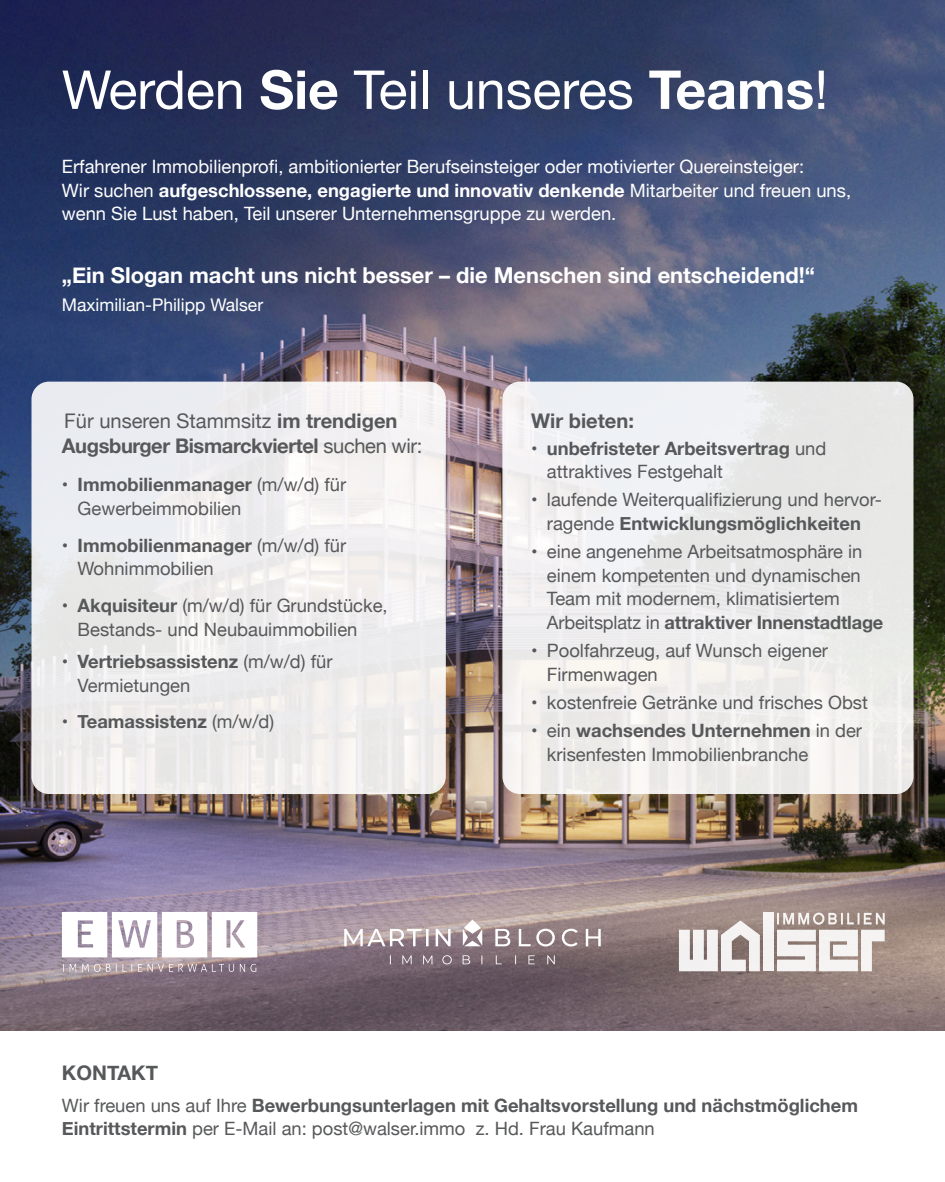
<style>
.page{position:relative;width:945px;height:1182px;background:#fff}
.page>*{position:absolute;margin:0;border:0;box-sizing:border-box;transform-origin:0 0}
.t1{font:53.64px "Helvetica Neue";color:#fff}
.t2{font:700 21.88px "Helvetica Neue";color:#fff}
.t3{font:700 20.12px/24.2px "Helvetica Neue";letter-spacing:-.02em;color:#57585a}
.t4{font:700 20.12px "Helvetica Neue";color:#57585a}
.t5{font:18.38px/23.6px "Helvetica Neue";color:#57585a}
.t6{font:18.38px/23.6px "Helvetica Neue";color:#fff}
.t7{font:700 18.38px/23.6px "Helvetica Neue";color:#57585a}
.t8{font:17.5px "Helvetica Neue";color:#fff}
.s1{font-weight:700}
.s2{font-weight:400}
</style>
<div class="page">
<img style="left:0;top:0;width:945px;height:1030px">
<div style="left:502px;top:381px;width:411px;height:413px;background:#ededed;border-radius:18px"></div>
<div style="left:32px;top:381px;width:414px;height:413px;background:#ededef;border-radius:17px"></div>
<svg style="left:344px;top:919px;width:257px;height:27px;background:#b3a3a6"></svg>
<svg style="left:390px;top:955px;width:165px;height:9px"></svg>
<svg style="left:63px;top:963px;width:193px;height:8px;background:#ab9ba3"></svg>
<svg style="left:62px;top:911px;width:195px;height:46px"></svg>
<svg style="left:777px;top:912px;width:108px;height:59px"></svg>
<div style="left:763px;top:912px;width:11px;height:59px;background:#f4f2f2"></div>
<svg style="left:679px;top:920px;width:81px;height:51px"></svg>
<h1 class="t1" style="left:62px;top:51px;width:768px">Werden <span class="s1">Sie</span> Teil unseres <span class="s1">Teams</span>!</h1>
<p class="t6" style="left:62px;top:156px;width:791px">Erfahrener Immobilienprofi, ambitionierter Berufseinsteiger oder motivierter Quereinsteiger:<br>Wir suchen <span class="s1">aufgeschlossene, engagierte und innovativ denkende</span> Mitarbeiter und freuen uns, wenn Sie Lust haben, Teil unserer Unternehmensgruppe zu werden.</p>
<p class="t2" style="left:62px;top:258px;width:755px">„Ein Slogan macht uns nicht besser – die Menschen sind entscheidend!“</p>
<p class="t8" style="left:62px;top:292px;width:203px">Maximilian-Philipp Walser</p>
<p class="t3" style="left:62px;top:409px;width:362px"><span class="s2">Für unseren Stammsitz</span> im trendigen<br>Augsburger Bismarckviertel <span class="s2">suchen wir:</span></p>
<p class="t5" style="left:78px;top:473px;width:270px;text-indent:-16px"><span class="s1">• Immobilienmanager</span> (m/w/d) für<br>Gewerbeimmobilien</p>
<p class="t5" style="left:78px;top:534px;width:270px;text-indent:-16px"><span class="s1">• Immobilienmanager</span> (m/w/d) für<br>Wohnimmobilien</p>
<p class="t5" style="left:78px;top:594px;width:311px;text-indent:-16px"><span class="s1">• Akquisiteur</span> (m/w/d) für Grundstücke,<br>Bestands- und Neubauimmobilien</p>
<p class="t5" style="left:78px;top:650px;width:256px;text-indent:-16px"><span class="s1">• Vertriebsassistenz</span> (m/w/d) für<br>Vermietungen</p>
<p class="t7" style="left:62px;top:710px;width:214px">• Teamassistenz <span class="s2">(m/w/d)</span></p>
<p class="t4" style="left:531px;top:405px;width:104px">Wir bieten:</p>
<p class="t7" style="left:547px;top:437px;width:281px;text-indent:-16px">• unbefristeter Arbeitsvertrag <span class="s2">und attraktives Festgehalt</span></p>
<p class="t5" style="left:531px;top:489px;width:352px;text-align:center">• laufende Weiterqualifizierung und hervor&shy;ragende <span class="s1">Entwicklungsmöglichkeiten</span></p>
<p class="t5" style="left:547px;top:540px;width:338px;text-indent:-16px">• eine angenehme Arbeitsatmosphäre in einem kompetenten und dynamischen Team mit modernem, klimatisiertem Arbeitsplatz in <span class="s1">attraktiver Innenstadtlage</span></p>
<p class="t5" style="left:547px;top:639px;width:283px;text-indent:-16px">• Poolfahrzeug, auf Wunsch eigener<br>Firmenwagen</p>
<p class="t5" style="left:531px;top:691px;width:338px">• kostenfreie Getränke und frisches Obst</p>
<p class="t5" style="left:547px;top:718px;width:317px;line-height:24.5px;text-indent:-16px">• ein <span class="s1">wachsendes Unternehmen</span> in der krisenfesten Immobilienbranche</p>
<p class="t4" style="left:62px;top:1057px;width:98px">KONTAKT</p>
<p class="t7" style="left:62px;top:1093px;width:798px"><span class="s2">Wir freuen uns auf Ihre</span> Bewerbungsunterlagen mit Gehaltsvorstellung und nächstmöglichem<br>Eintrittstermin <span class="s2">per E-Mail an: post@walser.immo z. Hd. Frau Kaufmann</span></p>
</div>
